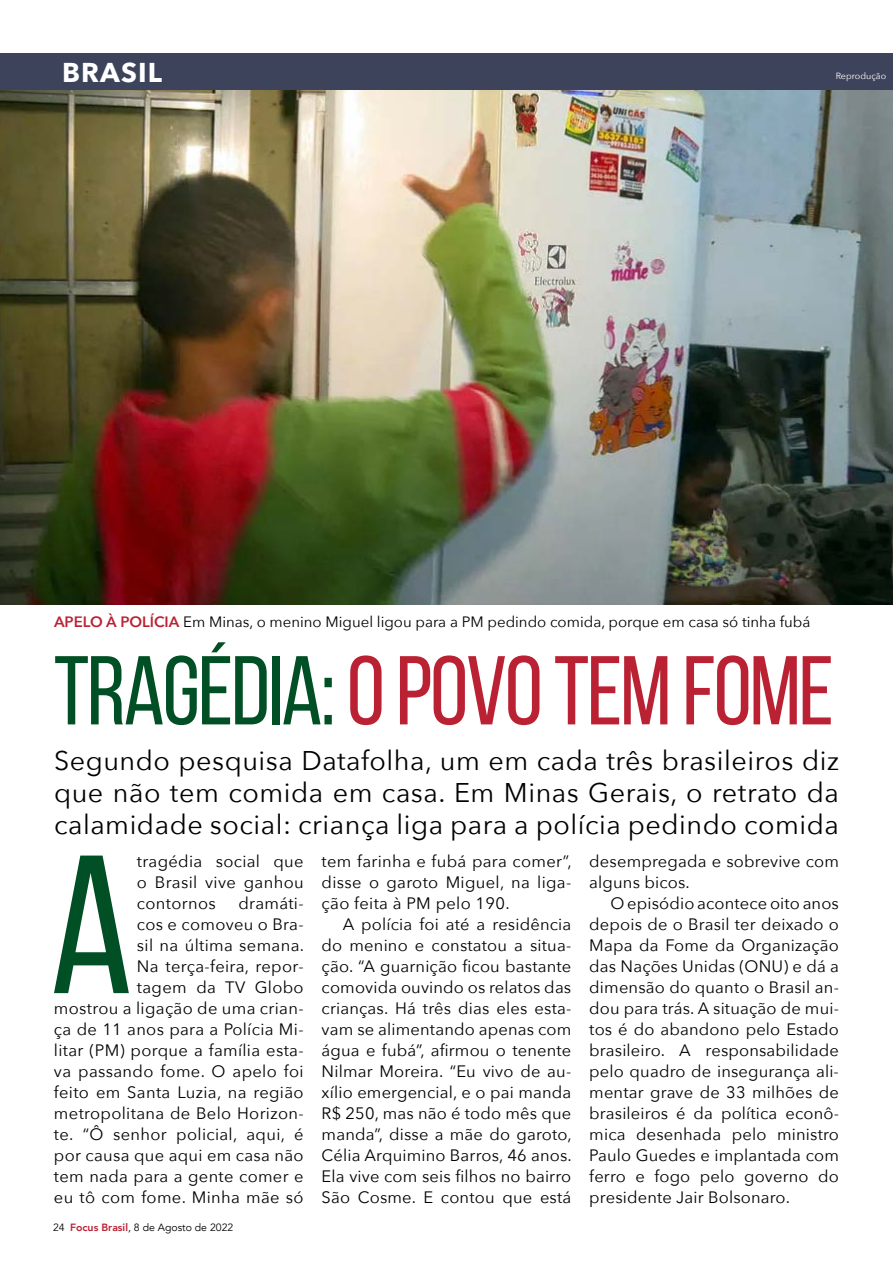
<style>
.page{position:relative;width:893px;height:1263px;background:#fff}
.page>*{position:absolute;margin:0;border:0;box-sizing:border-box;transform-origin:0 0}
.t1{font:196.5px "Bebas Neue";color:#014f24}
.t2{font:97.5px "Bebas Neue";letter-spacing:-.02em;color:#ba2234}
.t3{font:27px/32.4px "Avenir Next";letter-spacing:.02em;color:#000;text-align:justify}
.t4{font:700 27px "Avenir Next LT Pro";letter-spacing:.04em;color:#fff}
.t5{font:16.5px/21px "Avenir Next";letter-spacing:.02em;color:#000;text-align:justify}
.t6{font:15px "Avenir Next";color:#000}
.t7{font:10.5px "Avenir";color:#000}
.t8{font:9px "Avenir Next";color:#fff}
.s1{font-weight:600;color:#ba2234}
.s2{color:#014f24}
.s3{font-weight:800;color:#ba2234}
</style>
<div class="page">
<img style="left:0;top:90px;width:893px;height:515px">
<div style="left:0;top:53px;width:893px;height:37px;background:#3c435b"></div>
<h3 class="t4" style="left:62px;top:56px;width:101px">BRASIL</h3>
<p class="t8" style="left:836px;top:68px;width:52px">Reprodução</p>
<p class="t6" style="left:54px;top:609px;width:758px"><span class="s1">APELO À POLÍCIA</span> Em Minas, o menino Miguel ligou para a PM pedindo comida, porque em casa só tinha fubá</p>
<h2 class="t2" style="left:54px;top:638px;width:781px"><span class="s2">TRAGÉDIA:</span>O POVO TEM FOME</h2>
<h3 class="t3" style="left:54px;top:743px;width:786px">Segundo pesquisa Datafolha, um em cada três brasileiros diz que não tem comida em casa. Em Minas Gerais, o retrato da calamidade social: criança liga para a polícia pedindo comida</h3>
<h1 class="t1" style="left:50px;top:819px;width:84px">A</h1>
<p class="t5" style="left:137px;top:850px;width:168px">tragédia social que o Brasil vive ganhou contornos</p>
<p class="t5" style="left:322px;top:850px;width:252px">tem farinha e fubá para comer”, disse o garoto Miguel, na liga&shy;ção feita à PM pelo 190.</p>
<p class="t5" style="left:322px;top:913px;width:252px;text-indent:21px">A polícia foi até a residência do menino e constatou a situa&shy;ção. “A guarnição ficou bastante comovida ouvindo os relatos das crianças. Há três dias eles esta&shy;vam se alimentando apenas com água e fubá”, afirmou o tenente Nilmar Moreira. “Eu vivo de au&shy;xílio emergencial, e o pai manda R$ 250, mas não é todo mês que manda”, disse a mãe do garoto, Célia Arquimino Barros, 46 anos.<br>Ela vive com seis filhos no bairro São Cosme. E contou que está</p>
<p class="t5" style="left:589px;top:850px;width:251px">desempregada e sobrevive com alguns bicos.</p>
<p class="t5" style="left:589px;top:892px;width:251px;text-indent:21px">O episódio acontece oito anos depois de o Brasil ter deixado o Mapa da Fome da Organização das Nações Unidas (ONU) e dá a dimensão do quanto o Brasil an&shy;dou para trás. A situação de mui&shy;tos é do abandono pelo Estado brasileiro. A responsabilidade pelo quadro de insegurança ali&shy;mentar grave de 33 milhões de brasileiros é da política econô&shy;mica desenhada pelo ministro Paulo Guedes e implantada com ferro e fogo pelo governo do presidente Jair Bolsonaro.</p>
<p class="t5" style="left:54px;top:892px;width:252px;text-align:right">dramáti-<br>cos e comoveu o Bra-<br>sil na última semana.<br>Na terça-feira, repor-<br>tagem da TV Globo<br>mostrou a ligação de uma crian&shy;ça de 11 anos para a Polícia Mi&shy;litar (PM) porque a família esta&shy;va passando fome. O apelo foi feito em Santa Luzia, na região metropolitana de Belo Horizon&shy;te. “Ô senhor policial, aqui, é por causa que aqui em casa não tem nada para a gente comer e eu tô com fome. Minha mãe só</p>
<p class="t7" style="left:53px;top:1221px;width:182px">24 <span class="s3">Focus Brasil</span>, 8 de Agosto de 2022</p>
</div>
